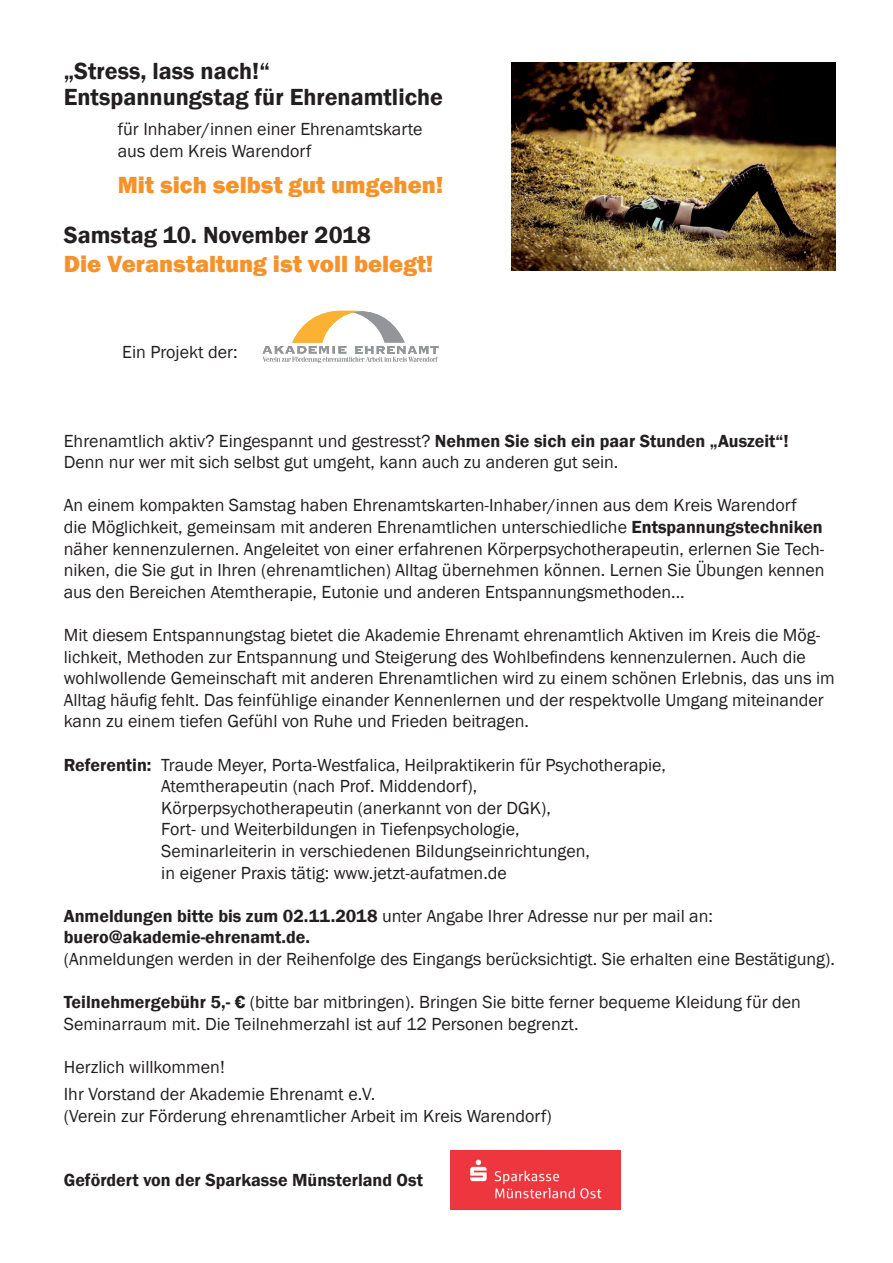
<style>
.page{position:relative;width:893px;height:1263px;background:#fff}
.page>*{position:absolute;margin:0;border:0;box-sizing:border-box;transform-origin:0 0}
.t1{font:600 24px/25.8px "Franklin Gothic";color:#231f20}
.t2{font:800 24px "Franklin Gothic";color:#f6922a}
.t3{font:18px/21.6px "Franklin Gothic";color:#231f20}
.t4{font:600 18px/21.6px "Franklin Gothic";color:#231f20}
.s1{font-weight:600}
.s2{font-weight:400}
</style>
<div class="page">
<svg style="left:262px;top:311px;width:177px;height:52px"></svg>
<img style="left:511px;top:63px;width:325px;height:208px">
<img style="left:451px;top:1150px;width:169px;height:60px">
<h1 class="t1" style="left:64px;top:59px;width:381px">„Stress, lass nach!“<br>Entspannungstag für Ehrenamtliche</h1>
<p class="t3" style="left:118px;top:119px;width:306px">für Inhaber/innen einer Ehrenamtskarte aus dem Kreis Warendorf</p>
<h1 class="t2" style="left:118px;top:169px;width:327px">Mit sich selbst gut umgehen!</h1>
<h1 class="t1" style="left:64px;top:222px;width:309px">Samstag 10. November 2018</h1>
<h1 class="t2" style="left:64px;top:248px;width:371px">Die Veranstaltung ist voll belegt!</h1>
<p class="t3" style="left:122px;top:342px;width:117px">Ein Projekt der:</p>
<p class="t3" style="left:64px;top:430px;width:726px">Ehrenamtlich aktiv? Eingespannt und gestresst? <span class="s1">Nehmen Sie sich ein paar Stunden „Auszeit“!<br></span>Denn nur wer mit sich selbst gut umgeht, kann auch zu anderen gut sein.</p>
<p class="t3" style="left:64px;top:495px;width:762px">An einem kompakten Samstag haben Ehrenamtskarten-Inhaber/innen aus dem Kreis Warendorf<br>die Möglichkeit, gemeinsam mit anderen Ehrenamtlichen unterschiedliche <span class="s1">Entspannungstechniken </span>näher kennenzulernen. Angeleitet von einer erfahrenen Körperpsychotherapeutin, erlernen Sie Tech&shy;niken, die Sie gut in Ihren (ehrenamtlichen) Alltag übernehmen können. Lernen Sie Übungen kennen aus den Bereichen Atemtherapie, Eutonie und anderen Entspannungsmethoden...</p>
<p class="t3" style="left:64px;top:625px;width:773px">Mit diesem Entspannungstag bietet die Akademie Ehrenamt ehrenamtlich Aktiven im Kreis die Mög&shy;lichkeit, Methoden zur Entspannung und Steigerung des Wohlbefindens kennenzulernen. Auch die wohlwollende Gemeinschaft mit anderen Ehrenamtlichen wird zu einem schönen Erlebnis, das uns im Alltag häufig fehlt. Das feinfühlige einander Kennenlernen und der respektvolle Umgang miteinander kann zu einem tiefen Gefühl von Ruhe und Frieden beitragen.</p>
<p class="t3" style="left:161px;top:754px;width:506px;text-indent:-98px"><span class="s1">Referentin:</span> Traude Meyer, Porta-Westfalica, Heilpraktikerin für Psychotherapie, Atemtherapeutin (nach Prof. Middendorf), Körperpsychotherapeutin (anerkannt von der DGK),<br>Fort- und Weiterbildungen in Tiefenpsychologie,<br>Seminarleiterin in verschiedenen Bildungseinrichtungen,<br>in eigener Praxis tätig: www.jetzt-aufatmen.de</p>
<p class="t4" style="left:64px;top:905px;width:651px">Anmeldungen bitte bis zum 02.11.2018 <span class="s2">unter Angabe Ihrer Adresse nur per mail an: </span>buero@akademie-ehrenamt.de.</p>
<p class="t3" style="left:64px;top:949px;width:773px">(Anmeldungen werden in der Reihenfolge des Eingangs berücksichtigt. Sie erhalten eine Bestätigung).</p>
<p class="t3" style="left:64px;top:992px;width:739px"><span class="s1">Teilnehmergebühr 5,- €</span> (bitte bar mitbringen). Bringen Sie bitte ferner bequeme Kleidung für den<br>Seminarraum mit. Die Teilnehmerzahl ist auf 12 Personen begrenzt.</p>
<p class="t3" style="left:64px;top:1054px;width:313px;line-height:27px">Herzlich willkommen!<br>Ihr Vorstand der Akademie Ehrenamt e.V.</p>
<p class="t3" style="left:64px;top:1105px;width:489px">(Verein zur Förderung ehrenamtlicher Arbeit im Kreis Warendorf)</p>
<p class="t4" style="left:64px;top:1170px;width:361px">Gefördert von der Sparkasse Münsterland Ost</p>
</div>
